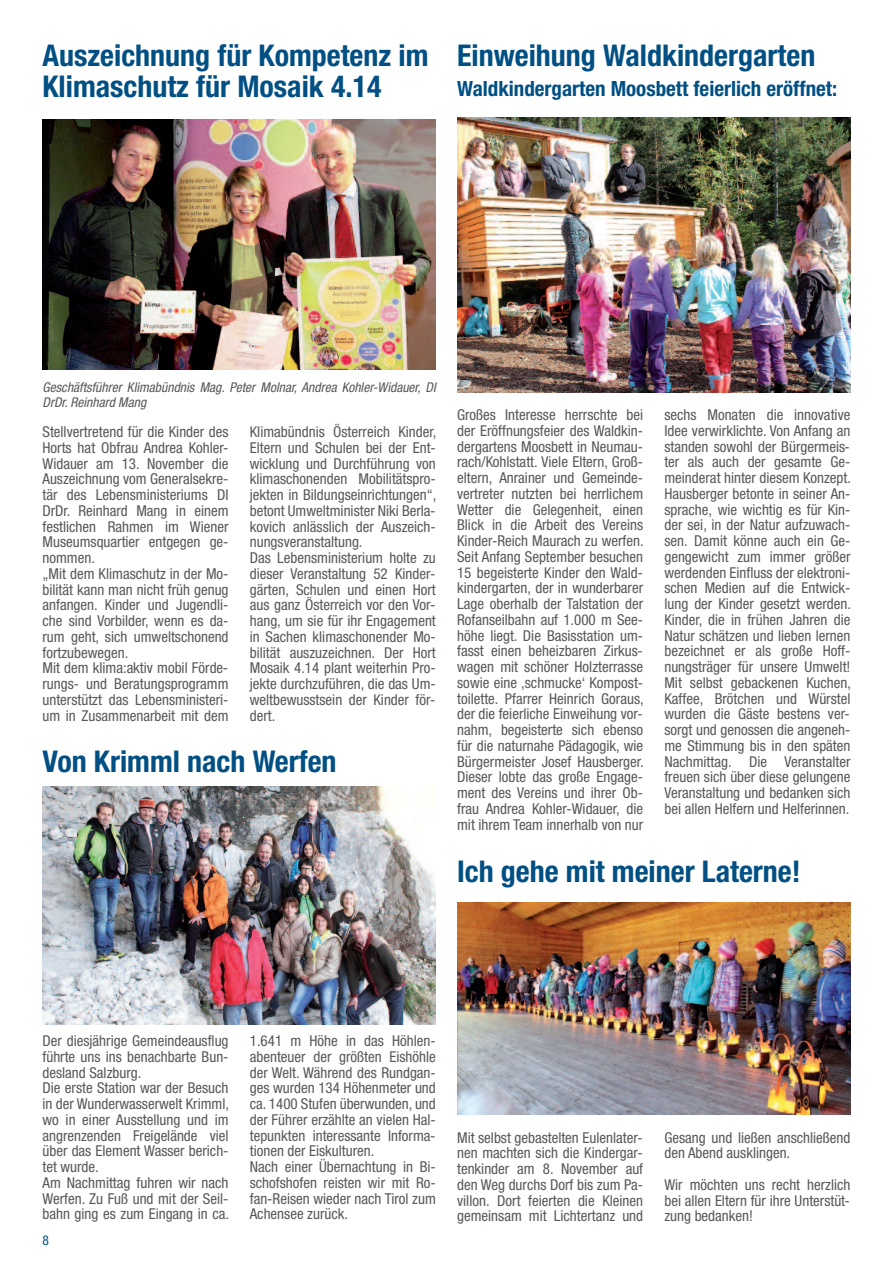
<style>
.page{position:relative;width:893px;height:1263px;background:#fff}
.page>*{position:absolute;margin:0;border:0;box-sizing:border-box;transform-origin:0 0}
.t1{font:700 condensed 30px/31.5px "Helvetica Neue";color:#014f83}
.t2{font:700 condensed 21px "Helvetica Neue";color:#014f83}
.t3{font:condensed 15px/15.8px "Helvetica Neue";color:#57585a}
.t4{font:italic condensed 13.5px/15px "Helvetica Neue";color:#57585a}
.t5{font:condensed 13.5px "Helvetica Neue";color:#014f83}
</style>
<div class="page">
<img style="left:457px;top:902px;width:393px;height:213px">
<img style="left:457px;top:117px;width:393px;height:275px">
<img style="left:43px;top:119px;width:393px;height:250px">
<img style="left:43px;top:786px;width:393px;height:238px">
<h1 class="t1" style="left:43px;top:42px;width:387px">Auszeichnung für Kompetenz im<br>Klimaschutz für Mosaik 4.14</h1>
<h1 class="t1" style="left:457px;top:42px;width:360px">Einweihung Waldkindergarten</h1>
<h2 class="t2" style="left:457px;top:81px;width:382px">Waldkindergarten Moosbett feierlich eröffnet:</h2>
<p class="t4" style="left:43px;top:381px;width:395px">Geschäftsführer Klimabündnis Mag. Peter Molnar, Andrea Kohler-Widauer, DI<br>DrDr. Reinhard Mang</p>
<p class="t3" style="left:43px;top:425px;width:188px">Stellvertretend für die Kinder des<br>Horts hat Obfrau Andrea Kohler-<br>Widauer am 13. November die<br>Auszeichnung vom Generalsekre&shy;tär des Lebensministeriums DI<br>DrDr. Reinhard Mang in einem festlichen Rahmen im Wiener<br>Museumsquartier entgegen ge&shy;nommen.<br>„Mit dem Klimaschutz in der Mo&shy;bilität kann man nicht früh genug anfangen. Kinder und Jugendli&shy;che sind Vorbilder, wenn es da&shy;rum geht, sich umweltschonend fortzubewegen.<br>Mit dem klima:aktiv mobil Förde&shy;rungs- und Beratungsprogramm unterstützt das Lebensministeri&shy;um in Zusammenarbeit mit dem</p>
<p class="t3" style="left:250px;top:425px;width:188px">Klimabündnis Österreich Kinder,<br>Eltern und Schulen bei der Ent&shy;wicklung und Durchführung von klimaschonenden Mobilitätspro&shy;jekten in Bildungseinrichtungen“, betont Umweltminister Niki Berla&shy;kovich anlässlich der Auszeich&shy;nungsveranstaltung.<br>Das Lebensministerium holte zu dieser Veranstaltung 52 Kinder&shy;gärten, Schulen und einen Hort aus ganz Österreich vor den Vor&shy;hang, um sie für ihr Engagement in Sachen klimaschonender Mo&shy;bilität auszuzeichnen. Der Hort<br>Mosaik 4.14 plant weiterhin Pro&shy;jekte durchzuführen, die das Um&shy;weltbewusstsein der Kinder för&shy;dert.</p>
<h1 class="t1" style="left:43px;top:748px;width:296px">Von Krimml nach Werfen</h1>
<p class="t3" style="left:457px;top:408px;width:188px;text-align:justify">Großes Interesse herrschte bei der Eröffnungsfeier des Waldkin&shy;dergartens Moosbett in Neumau&shy;rach/Kohlstatt. Viele Eltern, Groß&shy;eltern, Anrainer und Gemeinde&shy;vertreter nutzten bei herrlichem Wetter die Gelegenheit, einen Blick in die Arbeit des Vereins Kinder-Reich Maurach zu werfen.<br>Seit Anfang September besuchen 15 begeisterte Kinder den Wald&shy;kindergarten, der in wunderbarer Lage oberhalb der Talstation der Rofanseilbahn auf 1.000 m See&shy;höhe liegt. Die Basisstation um&shy;fasst einen beheizbaren Zirkus&shy;wagen mit schöner Holzterrasse sowie eine ‚schmucke‘ Kompost&shy;toilette. Pfarrer Heinrich Goraus, der die feierliche Einweihung vor&shy;nahm, begeisterte sich ebenso für die naturnahe Pädagogik, wie Bürgermeister Josef Hausberger.<br>Dieser lobte das große Engage&shy;ment des Vereins und ihrer Ob&shy;frau Andrea Kohler-Widauer, die mit ihrem Team innerhalb von nur</p>
<p class="t3" style="left:664px;top:408px;width:188px;text-align:justify">sechs Monaten die innovative Idee verwirklichte. Von Anfang an standen sowohl der Bürgermeis&shy;ter als auch der gesamte Ge&shy;meinderat hinter diesem Konzept.<br>Hausberger betonte in seiner An&shy;sprache, wie wichtig es für Kin&shy;der sei, in der Natur aufzuwach&shy;sen. Damit könne auch ein Ge&shy;gengewicht zum immer größer werdenden Einfluss der elektroni&shy;schen Medien auf die Entwick&shy;lung der Kinder gesetzt werden.<br>Kinder, die in frühen Jahren die Natur schätzen und lieben lernen bezeichnet er als große Hoff&shy;nungsträger für unsere Umwelt!<br>Mit selbst gebackenen Kuchen, Kaffee, Brötchen und Würstel wurden die Gäste bestens ver&shy;sorgt und genossen die angeneh&shy;me Stimmung bis in den späten Nachmittag. Die Veranstalter freuen sich über diese gelungene Veranstaltung und bedanken sich bei allen Helfern und Helferinnen.</p>
<h1 class="t1" style="left:457px;top:858px;width:345px">Ich gehe mit meiner Laterne!</h1>
<p class="t3" style="left:43px;top:1034px;width:188px">Der diesjährige Gemeindeausflug führte uns ins benachbarte Bun&shy;desland Salzburg.<br>Die erste Station war der Besuch in der Wunderwasserwelt Krimml, wo in einer Ausstellung und im angrenzenden Freigelände viel über das Element Wasser berich&shy;tet wurde.<br>Am Nachmittag fuhren wir nach<br>Werfen. Zu Fuß und mit der Seil&shy;bahn ging es zum Eingang in ca.</p>
<p class="t3" style="left:250px;top:1034px;width:188px">1.641 m Höhe in das Höhlen&shy;abenteuer der größten Eishöhle der Welt. Während des Rundgan&shy;ges wurden 134 Höhenmeter und ca. 1400 Stufen überwunden, und der Führer erzählte an vielen Hal&shy;tepunkten interessante Informa&shy;tionen der Eiskulturen.<br>Nach einer Übernachtung in Bi&shy;schofshofen reisten wir mit Ro&shy;fan-Reisen wieder nach Tirol zum<br>Achensee zurück.</p>
<p class="t5" style="left:43px;top:1236px;width:8px">8</p>
<p class="t3" style="left:457px;top:1131px;width:188px;text-align:justify">Mit selbst gebastelten Eulenlater&shy;nen machten sich die Kindergar&shy;tenkinder am 8. November auf den Weg durchs Dorf bis zum Pa&shy;villon. Dort feierten die Kleinen gemeinsam mit Lichtertanz und</p>
<p class="t3" style="left:664px;top:1131px;width:188px">Gesang und ließen anschließend den Abend ausklingen.</p>
<p class="t3" style="left:664px;top:1178px;width:188px;text-align:justify">Wir möchten uns recht herzlich bei allen Eltern für ihre Unterstüt&shy;zung bedanken!</p>
</div>
